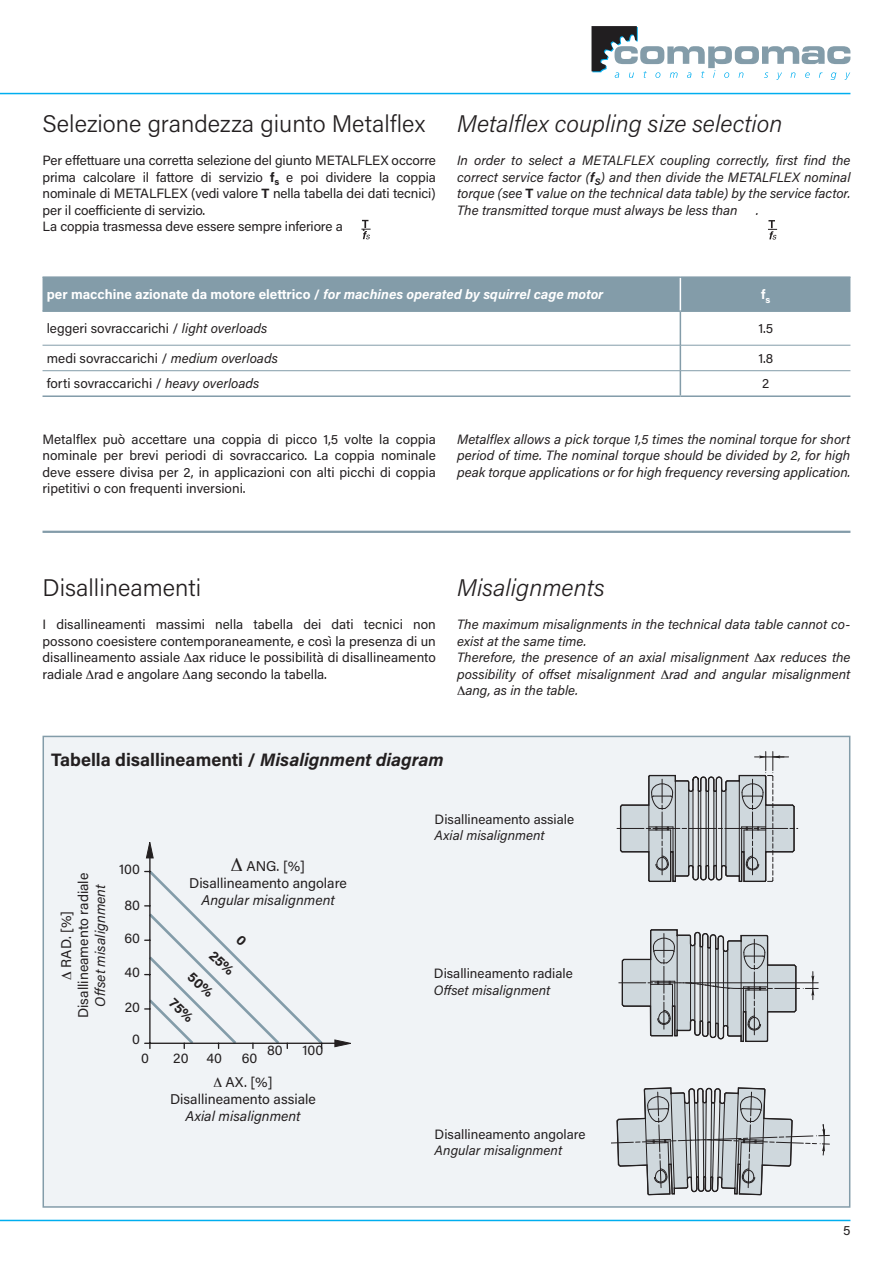
<style>
.page{position:relative;width:893px;height:1263px;background:#fff}
.page>*{position:absolute;margin:0;border:0;box-sizing:border-box;transform-origin:0 0}
.t1{font:300 24px "Acumin Pro";color:#231f20}
.t2{font:italic 300 24px "Acumin Pro";color:#231f20}
.t3{font:700 18px "Acumin Pro";color:#231f20}
.t4{font:14.1px "Acumin Pro";color:#231f20}
.t5{font:italic 14.1px "Acumin Pro";color:#231f20}
.t6{font:13.5px/16.5px "Acumin Pro";color:#231f20;text-align:justify}
.t7{font:italic 13.5px/16.5px "Acumin Pro";color:#231f20;text-align:justify}
.t8{font:italic 700 13.5px "Acumin Pro";color:#fff}
.t9{font:700 13.5px "Acumin Pro";color:#fff}
.s1{font-weight:700}
.s2{font-weight:700;font-style:normal}
.s3{font-style:normal}
.s4{font-style:italic}
</style>
<div class="page">
<hr style="left:0;top:1220px;width:850px;height:1px;background:#00aeef">
<svg style="left:591px;top:26px;width:259px;height:54px"></svg>
<hr style="left:0;top:93px;width:850px;height:1px;background:#00aeef">
<div style="left:43px;top:736px;width:807px;height:472px;background:#f0f3f6;border:2px solid #839ca9"></div>
<svg style="left:768px;top:220px;width:9px;height:20px"></svg>
<svg style="left:361px;top:220px;width:10px;height:19px"></svg>
<div style="left:43px;top:278px;width:807px;height:32px;background:#839ca9"></div>
<hr style="left:43px;top:276px;width:637px;height:2px;background:#839ca9">
<hr style="left:680px;top:276px;width:170px;height:2px;background:#839ca9">
<hr style="left:43px;top:310px;width:637px;height:2px;background:#839ca9">
<hr style="left:680px;top:310px;width:170px;height:2px;background:#839ca9">
<hr style="left:680px;top:278px;width:1px;height:32px;background:#fff">
<hr style="left:680px;top:312px;width:1px;height:33px;background:#839ca9">
<svg style="left:680px;top:346px;width:1px;height:49px"></svg>
<hr style="left:43px;top:345px;width:637px;height:1px;background:#839ca9">
<hr style="left:680px;top:345px;width:170px;height:1px;background:#839ca9">
<hr style="left:43px;top:370px;width:637px;height:1px;background:#839ca9">
<hr style="left:680px;top:370px;width:170px;height:1px;background:#839ca9">
<hr style="left:43px;top:395px;width:637px;height:2px;background:#839ca9">
<hr style="left:680px;top:395px;width:170px;height:2px;background:#839ca9">
<hr style="left:43px;top:531px;width:807px;height:2px;background:#839ca9">
<hr style="left:145px;top:1042px;width:195px;height:2px;background:#231f20">
<svg style="left:334px;top:1039px;width:17px;height:8px"></svg>
<svg style="left:611px;top:1087px;width:219px;height:109px"></svg>
<svg style="left:617px;top:751px;width:181px;height:131px"></svg>
<svg style="left:619px;top:929px;width:199px;height:113px"></svg>
<svg style="left:145px;top:842px;width:180px;height:206px"></svg>
<p class="t1" style="left:43px;top:108px;width:384px">Selezione grandezza giunto Metalflex</p>
<p class="t6" style="left:43px;top:152px;width:395px">Per effettuare una corretta selezione del giunto METALFLEX occorre prima calcolare il fattore di servizio <span class="s1">f</span><sub>s</sub> e poi dividere la coppia nominale di METALFLEX (vedi valore <span class="s1">T</span> nella tabella dei dati tecnici) per il coefficiente di servizio.</p>
<p class="t6" style="left:43px;top:218px;width:302px">La coppia trasmessa deve essere sempre inferiore a</p>
<p class="t6" style="left:362px;top:218px;width:4px">.</p>
<p class="t2" style="left:457px;top:107px;width:327px">Metalflex coupling size selection</p>
<p class="t7" style="left:457px;top:152px;width:395px">In order to select a METALFLEX coupling correctly, first find the correct service factor (<span class="s1">f</span><sub>S</sub>) and then divide the METALFLEX nominal torque (see <span class="s2">T</span> value on the technical data table) by the service factor.</p>
<p class="t7" style="left:457px;top:201px;width:282px">The transmitted torque must always be less than</p>
<p class="t7" style="left:756px;top:201px;width:4px">.</p>
<p class="t8" style="left:47px;top:285px;width:558px"><span class="s3">per macchine azionate da motore elettrico /</span> for machines operated by squirrel cage motor</p>
<p class="t9" style="left:761px;top:285px;width:11px">f<sub>s</sub></p>
<p class="t6" style="left:47px;top:320px;width:222px">leggeri sovraccarichi / <span class="s4">light overloads</span></p>
<p class="t6" style="left:758px;top:320px;width:16px">1.5</p>
<p class="t6" style="left:47px;top:349px;width:233px">medi sovraccarichi / <span class="s4">medium overloads</span></p>
<p class="t6" style="left:758px;top:349px;width:16px">1.8</p>
<p class="t6" style="left:47px;top:375px;width:214px">forti sovraccarichi / <span class="s4">heavy overloads</span></p>
<p class="t6" style="left:762px;top:375px;width:9px">2</p>
<p class="t6" style="left:43px;top:430px;width:395px">Metalflex può accettare una coppia di picco 1,5 volte la coppia nominale per brevi periodi di sovraccarico. La coppia nominale deve essere divisa per 2, in applicazioni con alti picchi di coppia ripetitivi o con frequenti inversioni.</p>
<p class="t7" style="left:457px;top:430px;width:395px">Metalflex allows a pick torque 1,5 times the nominal torque for short period of time. The nominal torque should be divided by 2, for high peak torque applications or for high frequency reversing application.</p>
<p class="t1" style="left:43px;top:571px;width:160px">Disallineamenti</p>
<p class="t6" style="left:43px;top:616px;width:395px">I disallineamenti massimi nella tabella dei dati tecnici non possono coesistere contemporaneamente, e così la presenza di un disallineamento assiale ax riduce le possibilità di disallineamento radiale rad e angolare ang secondo la tabella.</p>
<p class="t2" style="left:457px;top:571px;width:149px">Misalignments</p>
<p class="t7" style="left:457px;top:616px;width:395px">The maximum misalignments in the technical data table cannot co&shy;exist at the same time.</p>
<p class="t7" style="left:457px;top:649px;width:395px">Therefore, the presence of an axial misalignment ax reduces the</p>
<p class="t7" style="left:457px;top:665px;width:395px">possibility of offset misalignment rad and angular misalignment</p>
<p class="t7" style="left:465px;top:682px;width:114px">ang, as in the table.</p>
<p class="t3" style="left:51px;top:747px;width:394px">Tabella disallineamenti / <span class="s4">Misalignment diagram</span></p>
<p class="t4" style="left:74px;top:1018px;width:147px;rotate:-90deg">Disallineamento radiale</p>
<p class="t5" style="left:90px;top:1006px;width:124px;rotate:-90deg">Offset misalignment</p>
<p class="t4" style="left:57px;top:968px;width:58px;rotate:-90deg">RAD. [%]</p>
<p class="t4" style="left:119px;top:859px;width:23px">100</p>
<p class="t4" style="left:124px;top:895px;width:17px">80</p>
<p class="t4" style="left:124px;top:928px;width:17px">60</p>
<p class="t4" style="left:124px;top:962px;width:17px">40</p>
<p class="t4" style="left:125px;top:997px;width:17px">20</p>
<p class="t4" style="left:132px;top:1029px;width:9px">0</p>
<p class="t4" style="left:246px;top:856px;width:60px">ANG. [%]</p>
<p class="t4" style="left:189px;top:873px;width:159px">Disallineamento angolare</p>
<p class="t5" style="left:201px;top:890px;width:135px">Angular misalignment</p>
<p class="t4" style="left:141px;top:1048px;width:9px">0</p>
<p class="t4" style="left:173px;top:1048px;width:17px">20</p>
<p class="t4" style="left:206px;top:1048px;width:17px">40</p>
<p class="t4" style="left:242px;top:1048px;width:17px">60</p>
<p class="t4" style="left:267px;top:1040px;width:17px">80</p>
<p class="t4" style="left:302px;top:1040px;width:23px">100</p>
<p class="t4" style="left:226px;top:1072px;width:48px">AX. [%]</p>
<p class="t4" style="left:170px;top:1089px;width:147px">Disallineamento assiale</p>
<p class="t5" style="left:185px;top:1106px;width:117px">Axial misalignment</p>
<p class="t6" style="left:435px;top:810px;width:141px">Disallineamento assiale</p>
<p class="t7" style="left:435px;top:827px;width:112px">Axial misalignment</p>
<p class="t6" style="left:434px;top:965px;width:140px">Disallineamento radiale</p>
<p class="t7" style="left:434px;top:981px;width:118px">Offset misalignment</p>
<p class="t6" style="left:435px;top:1125px;width:152px">Disallineamento angolare</p>
<p class="t7" style="left:435px;top:1142px;width:129px">Angular misalignment</p>
<p class="t6" style="left:843px;top:1221px;width:9px">5</p>
</div>
